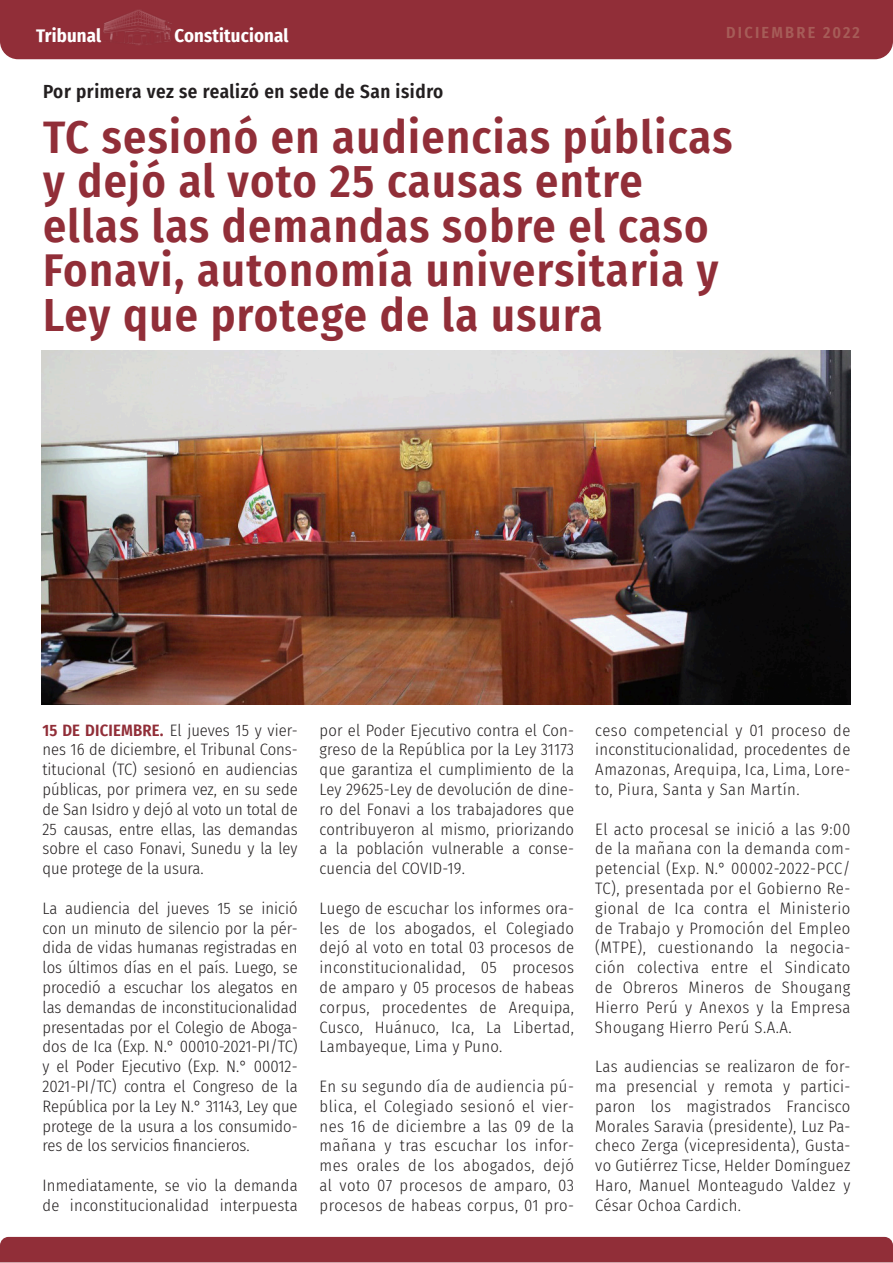
<style>
.page{position:relative;width:893px;height:1263px;background:#fff}
.page>*{position:absolute;margin:0;border:0;box-sizing:border-box;transform-origin:0 0}
.t1{font:600 46.05px/44.5px "Fira Sans Condensed";letter-spacing:.03em;color:#912e38}
.t2{font:600 19.05px "Fira Sans Condensed";letter-spacing:.03em;color:#231f20}
.t3{font:700 18.6px "Fira Sans Condensed";letter-spacing:.01em;color:#fff}
.t4{font:300 16.5px/19.8px "Fira Sans Condensed";letter-spacing:.01em;color:#231f20;text-align:justify}
.t5{font:600 16.05px "Fira Sans Condensed";letter-spacing:.14em;color:#a65c58}
.s1{font-weight:600;color:#912e38}
</style>
<div class="page">
<div style="left:0;top:0;width:893px;height:59px;background:#912e38"></div>
<img style="left:103px;top:9px;width:71px;height:37px">
<div style="left:0;top:1237px;width:893px;height:25px;background:#912e38"></div>
<img style="left:41px;top:351px;width:809px;height:353px">
<p class="t3" style="left:36px;top:20px;width:67px">Tribunal</p>
<p class="t3" style="left:175px;top:20px;width:115px">Constitucional</p>
<p class="t5" style="left:726px;top:20px;width:135px">DICIEMBRE 2022</p>
<p class="t2" style="left:43px;top:75px;width:402px">Por primera vez se realizó en sede de San isidro</p>
<p class="t1" style="left:43px;top:112px;width:691px">TC sesionó en audiencias públicas y dejó al voto 25 causas entre ellas las demandas sobre el caso<br>Fonavi, autonomía universitaria y<br>Ley que protege de la usura</p>
<p class="t4" style="left:43px;top:720px;width:257px"><span class="s1">15 DE DICIEMBRE.</span> El jueves 15 y vier&shy;nes 16 de diciembre, el Tribunal Cons&shy;titucional (TC) sesionó en audiencias públicas, por primera vez, en su sede de San Isidro y dejó al voto un total de 25 causas, entre ellas, las demandas sobre el caso Fonavi, Sunedu y la ley que protege de la usura.</p>
<p class="t4" style="left:43px;top:898px;width:257px">La audiencia del jueves 15 se inició con un minuto de silencio por la pér&shy;dida de vidas humanas registradas en los últimos días en el país. Luego, se procedió a escuchar los alegatos en las demandas de inconstitucionalidad presentadas por el Colegio de Aboga&shy;dos de Ica (Exp. N.° 00010-2021-PI/TC) y el Poder Ejecutivo (Exp. N.° 00012- 2021-PI/TC) contra el Congreso de la República por la Ley N.° 31143, Ley que protege de la usura a los consumido&shy;res de los servicios financieros.</p>
<p class="t4" style="left:43px;top:1175px;width:257px">Inmediatamente, se vio la demanda de inconstitucionalidad interpuesta</p>
<p class="t4" style="left:320px;top:720px;width:256px">por el Poder Ejecutivo contra el Con&shy;greso de la República por la Ley 31173 que garantiza el cumplimiento de la Ley 29625-Ley de devolución de dine&shy;ro del Fonavi a los trabajadores que contribuyeron al mismo, priorizando a la población vulnerable a conse&shy;cuencia del COVID-19.</p>
<p class="t4" style="left:320px;top:898px;width:256px">Luego de escuchar los informes ora&shy;les de los abogados, el Colegiado dejó al voto en total 03 procesos de inconstitucionalidad, 05 procesos de amparo y 05 procesos de habeas corpus, procedentes de Arequipa, Cusco, Huánuco, Ica, La Libertad, Lambayeque, Lima y Puno.</p>
<p class="t4" style="left:320px;top:1076px;width:256px">En su segundo día de audiencia pú&shy;blica, el Colegiado sesionó el vier&shy;nes 16 de diciembre a las 09 de la mañana y tras escuchar los infor&shy;mes orales de los abogados, dejó al voto 07 procesos de amparo, 03 procesos de habeas corpus, 01 pro-</p>
<p class="t4" style="left:595px;top:720px;width:257px">ceso competencial y 01 proceso de inconstitucionalidad, procedentes de Amazonas, Arequipa, Ica, Lima, Lore&shy;to, Piura, Santa y San Martín.</p>
<p class="t4" style="left:595px;top:819px;width:257px">El acto procesal se inició a las 9:00 de la mañana con la demanda com&shy;petencial (Exp. N.° 00002-2022-PCC/ TC), presentada por el Gobierno Re&shy;gional de Ica contra el Ministerio de Trabajo y Promoción del Empleo (MTPE), cuestionando la negocia&shy;ción colectiva entre el Sindicato de Obreros Mineros de Shougang Hierro Perú y Anexos y la Empresa Shougang Hierro Perú S.A.A.</p>
<p class="t4" style="left:595px;top:1056px;width:257px">Las audiencias se realizaron de for&shy;ma presencial y remota y partici&shy;paron los magistrados Francisco Morales Saravia (presidente), Luz Pa&shy;checo Zerga (vicepresidenta), Gusta&shy;vo Gutiérrez Ticse, Helder Domínguez Haro, Manuel Monteagudo Valdez y César Ochoa Cardich.</p>
</div>
